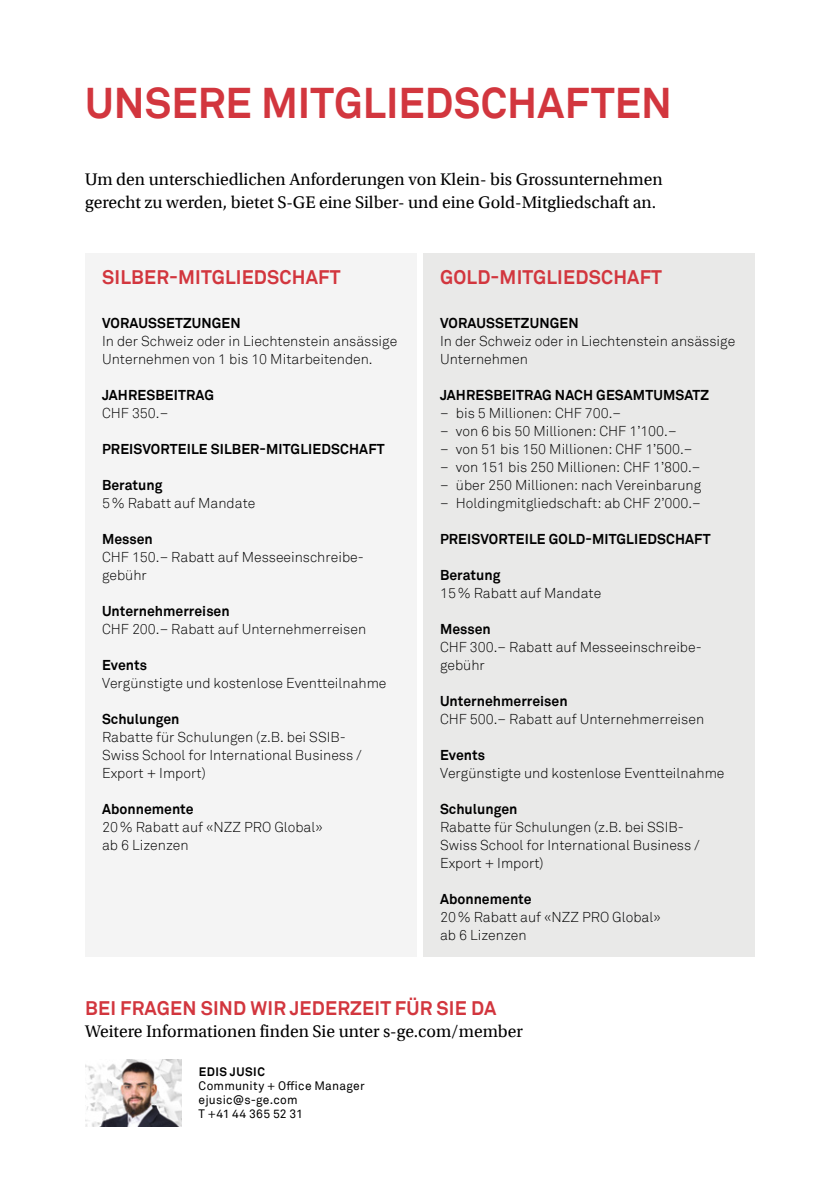
<style>
.page{position:relative;width:840px;height:1191px;background:#fff}
.page>*{position:absolute;margin:0;border:0;box-sizing:border-box;transform-origin:0 0}
.t1{font:42px "Akkurat S GE Bold";color:#d2363e}
.t2{font:19.2px "Akkurat S GE Bold";letter-spacing:.01em;color:#d2363e}
.t3{font:17.6px/22.4px "Utopia S GE Regular";color:#000}
.t4{font:14px/18px "Akkurat S GE Light";color:#000}
.t5{font:14px "Akkurat S GE Bold";color:#000}
.t6{font:12px/14px "Akkurat S GE Regular";letter-spacing:.02em;color:#000}
.t7{font:12px "Akkurat S GE Bold";letter-spacing:.045em;color:#000}
</style>
<div class="page">
<div style="left:85px;top:301px;width:331px;height:656px;background:#f4f4f4"></div>
<div style="left:423px;top:301px;width:331px;height:656px;background:#e9e9e8"></div>
<div style="left:85px;top:253px;width:331px;height:48px;background:#f4f4f4"></div>
<div style="left:423px;top:253px;width:331px;height:48px;background:#e9e9e8"></div>
<img style="left:85px;top:1059px;width:96px;height:67px">
<h1 class="t1" style="left:85px;top:73px;width:588px">UNSERE MITGLIEDSCHAFTEN</h1>
<p class="t3" style="left:85px;top:167px;width:578px">Um den unterschiedlichen Anforderungen von Klein- bis Grossunternehmen gerecht zu werden, bietet S-GE eine Silber- und eine Gold-Mitgliedschaft an.</p>
<h2 class="t2" style="left:102px;top:263px;width:240px">SILBER-MITGLIEDSCHAFT</h2>
<h2 class="t2" style="left:440px;top:263px;width:223px">GOLD-MITGLIEDSCHAFT</h2>
<p class="t5" style="left:102px;top:312px;width:140px">VORAUSSETZUNGEN</p>
<p class="t4" style="left:102px;top:331px;width:296px">In der Schweiz oder in Liechtenstein ansässige<br>Unternehmen von 1 bis 10 Mitarbeitenden.</p>
<p class="t5" style="left:102px;top:384px;width:113px">JAHRESBEITRAG</p>
<p class="t4" style="left:102px;top:403px;width:68px">CHF 350.–</p>
<p class="t5" style="left:102px;top:438px;width:284px">PREISVORTEILE SILBER-MITGLIEDSCHAFT</p>
<p class="t5" style="left:102px;top:474px;width:62px">Beratung</p>
<p class="t4" style="left:102px;top:493px;width:155px">5% Rabatt auf Mandate</p>
<p class="t5" style="left:102px;top:528px;width:52px">Messen</p>
<p class="t4" style="left:102px;top:547px;width:263px">CHF 150.– Rabatt auf Messeeinschreibe&shy;gebühr</p>
<p class="t5" style="left:102px;top:600px;width:129px">Unternehmerreisen</p>
<p class="t4" style="left:102px;top:619px;width:265px">CHF 200.– Rabatt auf Unternehmerreisen</p>
<p class="t5" style="left:102px;top:654px;width:46px">Events</p>
<p class="t4" style="left:102px;top:673px;width:286px">Vergünstigte und kostenlose Eventteilnahme</p>
<p class="t5" style="left:102px;top:708px;width:79px">Schulungen</p>
<p class="t4" style="left:102px;top:727px;width:261px">Rabatte für Schulungen (z.B. bei SSIB-<br>Swiss School for International Business /<br>Export + Import)</p>
<p class="t5" style="left:102px;top:798px;width:93px">Abonnemente</p>
<p class="t4" style="left:102px;top:817px;width:222px">20% Rabatt auf «NZZ PRO Global» ab 6 Lizenzen</p>
<p class="t5" style="left:440px;top:312px;width:140px">VORAUSSETZUNGEN</p>
<p class="t4" style="left:440px;top:331px;width:296px">In der Schweiz oder in Liechtenstein ansässige<br>Unternehmen</p>
<p class="t5" style="left:440px;top:384px;width:270px">JAHRESBEITRAG NACH GESAMTUMSATZ</p>
<p class="t4" style="left:440px;top:403px;width:183px">– bis 5 Millionen: CHF 700.–</p>
<p class="t4" style="left:440px;top:421px;width:238px">– von 6 bis 50 Millionen: CHF 1’100.–</p>
<p class="t4" style="left:440px;top:439px;width:254px">– von 51 bis 150 Millionen: CHF 1’500.–</p>
<p class="t4" style="left:440px;top:457px;width:262px">– von 151 bis 250 Millionen: CHF 1’800.–</p>
<p class="t4" style="left:440px;top:475px;width:262px">– über 250 Millionen: nach Vereinbarung</p>
<p class="t4" style="left:440px;top:493px;width:262px">– Holdingmitgliedschaft: ab CHF 2’000.–</p>
<p class="t5" style="left:440px;top:529px;width:272px">PREISVORTEILE GOLD-MITGLIEDSCHAFT</p>
<p class="t5" style="left:440px;top:564px;width:62px">Beratung</p>
<p class="t4" style="left:440px;top:583px;width:163px">15% Rabatt auf Mandate</p>
<p class="t5" style="left:440px;top:618px;width:52px">Messen</p>
<p class="t4" style="left:440px;top:637px;width:263px">CHF 300.– Rabatt auf Messeeinschreibe&shy;gebühr</p>
<p class="t5" style="left:440px;top:690px;width:129px">Unternehmerreisen</p>
<p class="t4" style="left:440px;top:709px;width:265px">CHF 500.– Rabatt auf Unternehmerreisen</p>
<p class="t5" style="left:440px;top:744px;width:46px">Events</p>
<p class="t4" style="left:440px;top:763px;width:286px">Vergünstigte und kostenlose Eventteilnahme</p>
<p class="t5" style="left:440px;top:798px;width:79px">Schulungen</p>
<p class="t4" style="left:440px;top:817px;width:261px">Rabatte für Schulungen (z.B. bei SSIB-<br>Swiss School for International Business /<br>Export + Import)</p>
<p class="t5" style="left:440px;top:888px;width:93px">Abonnemente</p>
<p class="t4" style="left:440px;top:907px;width:222px">20% Rabatt auf «NZZ PRO Global» ab 6 Lizenzen</p>
<h2 class="t2" style="left:85px;top:993px;width:412px">BEI FRAGEN SIND WIR JEDERZEIT FÜR SIE DA</h2>
<p class="t3" style="left:85px;top:1019px;width:439px">Weitere Informationen finden Sie unter s-ge.com/member</p>
<p class="t7" style="left:198px;top:1063px;width:68px">EDIS JUSIC</p>
<p class="t6" style="left:198px;top:1078px;width:167px">Community + Office Manager ejusic@s-ge.com<br>T +41 44 365 52 31</p>
</div>
